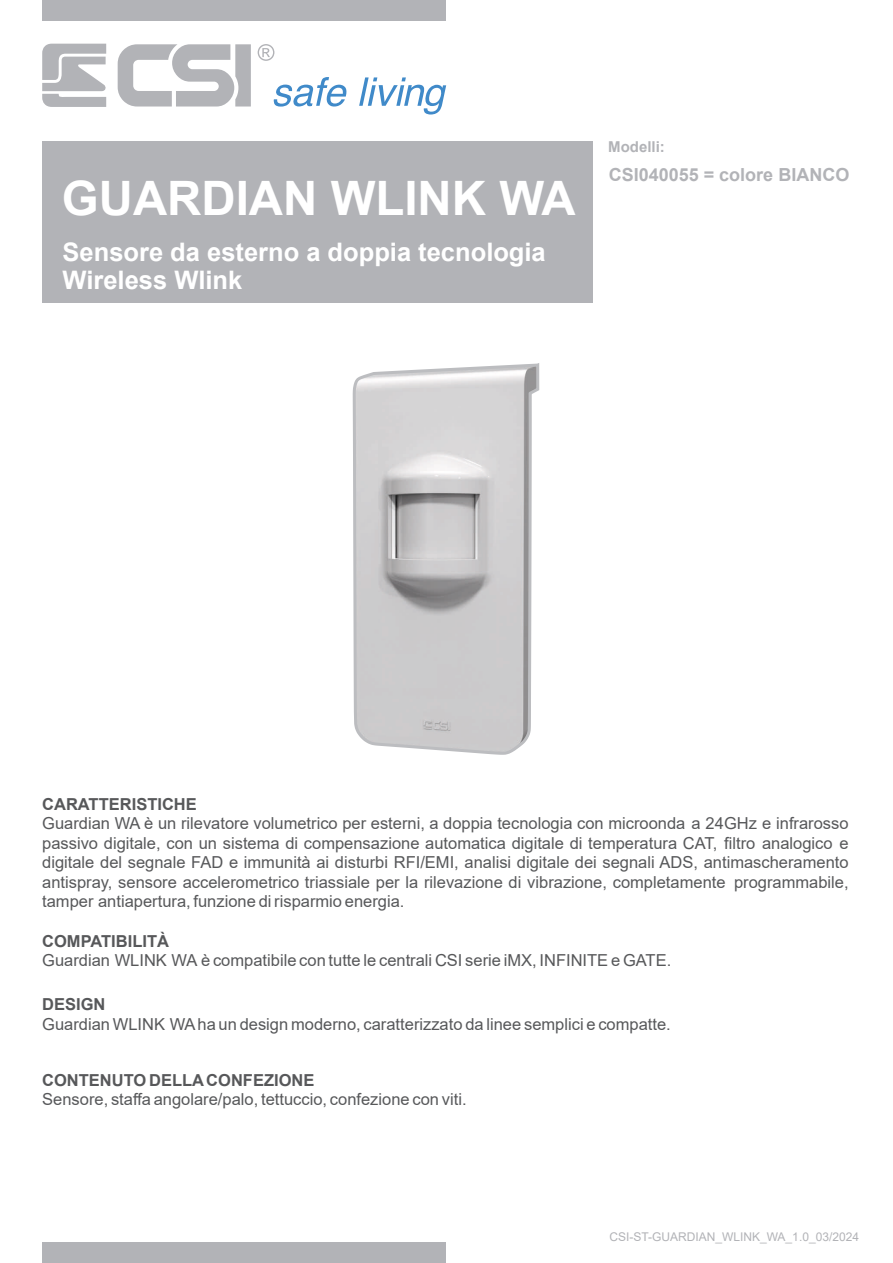
<style>
.page{position:relative;width:893px;height:1263px;background:#fff}
.page>*{position:absolute;margin:0;border:0;box-sizing:border-box;transform-origin:0 0}
.t1{font:700 47.4px "Arial";color:#fff}
.t2{font:700 25.5px/28.5px "Arial";color:#fff}
.t3{font:700 18px "Arial";color:#b2b3b7}
.t4{font:16.5px/19.5px "Arial";color:#57585a;text-align:justify}
.t5{font:700 16.5px "Arial";color:#57585a}
.t6{font:700 15px "Arial";color:#b2b3b7}
.t7{font:12px "Arial";color:#b2b3b7}
</style>
<div class="page">
<svg style="left:42px;top:44px;width:65px;height:63px"></svg>
<svg style="left:274px;top:77px;width:72px;height:30px"></svg>
<svg style="left:359px;top:77px;width:87px;height:38px"></svg>
<svg style="left:118px;top:44px;width:133px;height:63px"></svg>
<svg style="left:258px;top:44px;width:16px;height:17px"></svg>
<div style="left:42px;top:0;width:404px;height:21px;background:#b2b3b7"></div>
<div style="left:42px;top:1242px;width:404px;height:21px;background:#b2b3b7"></div>
<div style="left:42px;top:141px;width:551px;height:162px;background:#b2b3b7"></div>
<svg style="left:352px;top:363px;width:188px;height:392px;background:#cccbcc"></svg>
<h1 class="t1" style="left:62px;top:181px;width:515px">GUARDIAN WLINK WA</h1>
<h2 class="t2" style="left:63px;top:240px;width:485px">Sensore da esterno a doppia tecnologia<br>Wireless Wlink</h2>
<p class="t6" style="left:608px;top:141px;width:58px">Modelli:</p>
<p class="t3" style="left:609px;top:168px;width:242px">CSI040055 = colore BIANCO</p>
<p class="t5" style="left:42px;top:798px;width:156px">CARATTERISTICHE</p>
<p class="t4" style="left:42px;top:815px;width:808px">Guardian WA è un rilevatore volumetrico per esterni, a doppia tecnologia con microonda a 24GHz e infrarosso passivo digitale, con un sistema di compensazione automatica digitale di temperatura CAT, filtro analogico e digitale del segnale FAD e immunità ai disturbi RFI/EMI, analisi digitale dei segnali ADS, antimascheramento antispray, sensore accelerometrico triassiale per la rilevazione di vibrazione, completamente programmabile, tamper antiapertura, funzione di risparmio energia.</p>
<p class="t5" style="left:42px;top:935px;width:128px">COMPATIBILITÀ</p>
<p class="t4" style="left:42px;top:952px;width:631px">Guardian WLINK WA è compatibile con tutte le centrali CSI serie iMX, INFINITE e GATE.</p>
<p class="t5" style="left:42px;top:998px;width:65px">DESIGN</p>
<p class="t4" style="left:42px;top:1016px;width:630px">Guardian WLINK WA ha un design moderno, caratterizzato da linee semplici e compatte.</p>
<p class="t5" style="left:42px;top:1074px;width:274px">CONTENUTO DELLA CONFEZIONE</p>
<p class="t4" style="left:42px;top:1091px;width:426px">Sensore, staffa angolare/palo, tettuccio, confezione con viti.</p>
<p class="t7" style="left:609px;top:1233px;width:251px">CSI-ST-GUARDIAN_WLINK_WA_1.0_03/2024</p>
</div>
